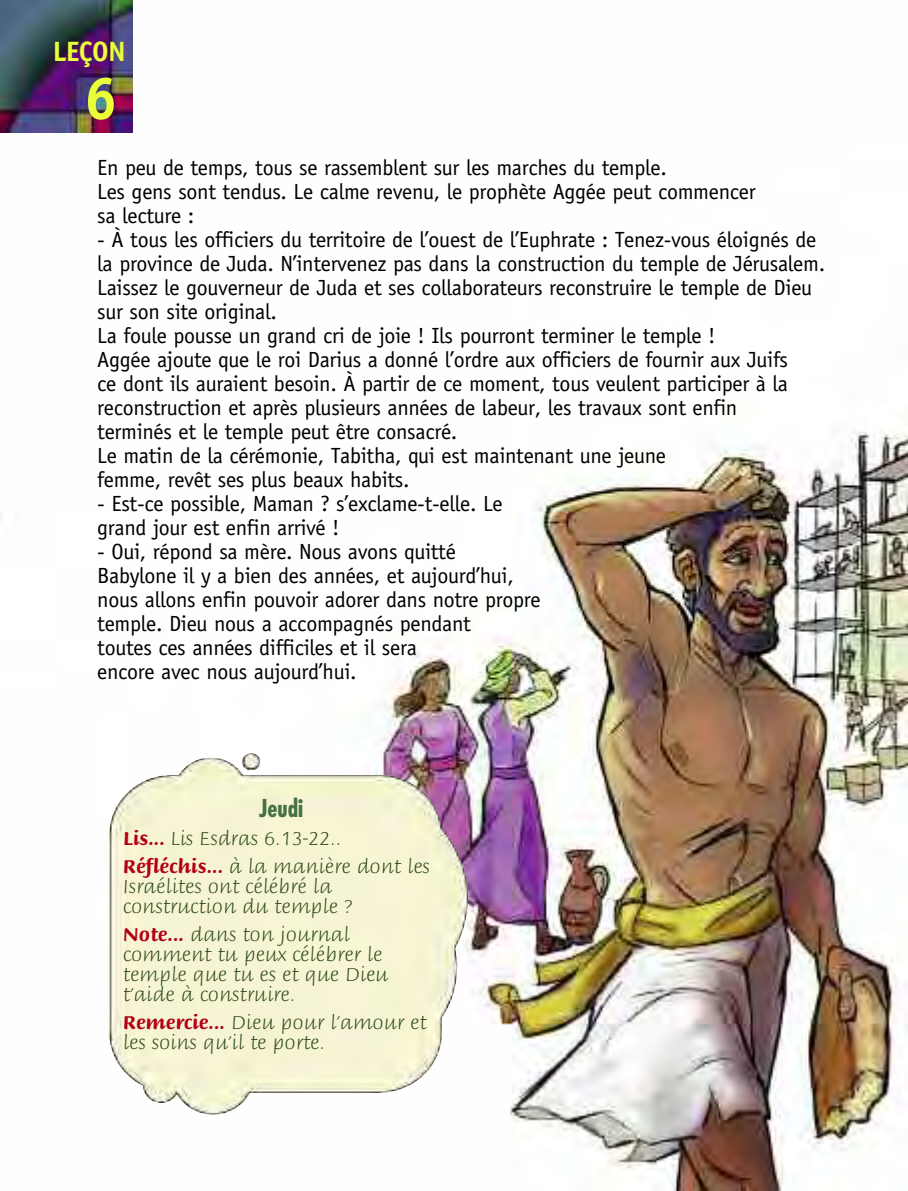
<style>
.page{position:relative;width:908px;height:1191px;background:#fff}
.page>*{position:absolute;margin:0;border:0;box-sizing:border-box;transform-origin:0 0}
.t1{font:700 60px "Officina Sans";color:#ebff38}
.t2{font:700 28px "Officina Sans";letter-spacing:-.025em;color:#ebff38}
.t3{font:700 condensed 24px "Futura";color:#467141}
.t4{font:22px/24px "Officina Sans";letter-spacing:-.015em;color:#000}
.t5{font:20px/20px "Briem Script MM 217 wt";color:#314d1a}
.s1{font-family:"Briem Script MM 553 wt";color:#b10016}
</style>
<div class="page">
<img style="left:0;top:431px;width:907px;height:760px">
<img style="left:0;top:0;width:133px;height:133px">
<img style="left:108px;top:758px;width:359px;height:357px">
<p class="t2" style="left:53px;top:41px;width:74px">LEÇON</p>
<h1 class="t1" style="left:84px;top:76px;width:35px">6</h1>
<p class="t4" style="left:97px;top:157px;width:659px">En peu de temps, tous se rassemblent sur les marches du temple.<br>Les gens sont tendus. Le calme revenu, le prophète Aggée peut commencer sa lecture :</p>
<p class="t4" style="left:97px;top:229px;width:729px">- À tous les officiers du territoire de l’ouest de l’Euphrate : Tenez-vous éloignés de la province de Juda. N’intervenez pas dans la construction du temple de Jérusalem.<br>Laissez le gouverneur de Juda et ses collaborateurs reconstruire le temple de Dieu sur son site original.<br>La foule pousse un grand cri de joie ! Ils pourront terminer le temple !<br>Aggée ajoute que le roi Darius a donné l’ordre aux officiers de fournir aux Juifs<br>ce dont ils auraient besoin. À partir de ce moment, tous veulent participer à la reconstruction et après plusieurs années de labeur, les travaux sont enfin<br>terminés et le temple peut être consacré.<br>Le matin de la cérémonie, Tabitha, qui est maintenant une jeune<br>femme, revêt ses plus beaux habits.</p>
<p class="t4" style="left:97px;top:493px;width:406px">- Est-ce possible, Maman ? s’exclame-t-elle. Le grand jour est enfin arrivé !</p>
<p class="t4" style="left:97px;top:541px;width:445px">- Oui, répond sa mère. Nous avons quitté<br>Babylone il y a bien des années, et aujourd’hui, nous allons enfin pouvoir adorer dans notre propre temple. Dieu nous a accompagnés pendant<br>toutes ces années difficiles et il sera<br>encore avec nous aujourd’hui.</p>
<p class="t3" style="left:259px;top:797px;width:45px">Jeudi</p>
<p class="t5" style="left:123px;top:825px;width:308px;line-height:28px"><span class="s1">Lis...</span> Lis Esdras 6.13-22..<br><span class="s1">Réfléchis...</span> à la manière dont les</p>
<p class="t5" style="left:123px;top:877px;width:231px">Israélites ont célébré la construction du temple ?</p>
<p class="t5" style="left:123px;top:925px;width:267px"><span class="s1">Note...</span> dans ton journal comment tu peux célébrer le temple que tu es et que Dieu t’aide à construire.</p>
<p class="t5" style="left:123px;top:1013px;width:305px"><span class="s1">Remercie...</span> Dieu pour l’amour et les soins qu’il te porte.</p>
</div>
